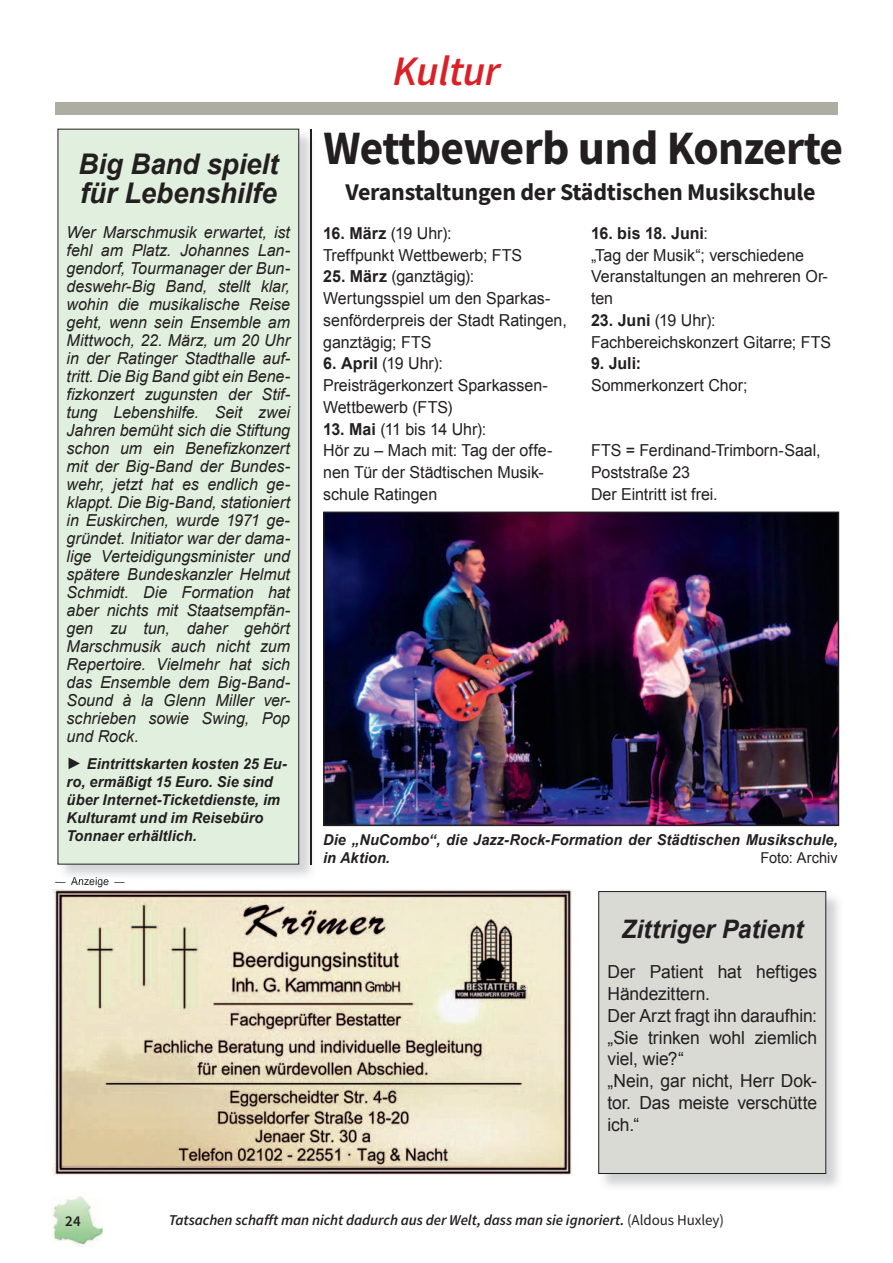
<style>
.page{position:relative;width:893px;height:1263px;background:#fff}
.page>*{position:absolute;margin:0;border:0;box-sizing:border-box;transform-origin:0 0}
.t1{font:700 48px "Source Sans Pro";letter-spacing:-.015em;color:#231f20;scale:.95 1}
.t2{font:italic 600 42px "Source Sans Pro";letter-spacing:-.01em;color:#da2128}
.t3{font:italic 700 28.5px/29.7px "Arial";letter-spacing:-.005em;color:#231f20}
.t4{font:italic 700 25.5px "Arial";color:#231f20}
.t5{font:700 24px "Source Sans Pro";letter-spacing:-.01em;color:#231f20}
.t6{font:18px/21.8px "Arial";letter-spacing:-.005em;color:#231f20}
.t7{font:italic 16.5px/18px "Arial";color:#231f20;text-align:justify}
.t8{font:16.5px/21.8px "Arial";color:#231f20}
.t9{font:700 16.5px "Arial";color:#231f20}
.t10{font:italic 700 15px/18px "Arial";letter-spacing:.005em;color:#231f20}
.t11{font:italic 600 15px "Source Sans Pro";letter-spacing:-.005em;color:#231f20}
.t12{font:15px "Arial";color:#231f20}
.t13{font:600 15px "Source Sans Pro";color:#231f20}
.t14{font:10.5px "Arial";letter-spacing:.015em;color:#231f20}
.s1{font-weight:700}
.s2{font-weight:400;font-style:normal}
</style>
<div class="page">
<img style="left:326px;top:515px;width:510px;height:308px">
<div style="left:323px;top:512px;width:516px;height:314px;border:2px solid #231f20"></div>
<img style="left:603px;top:891px;width:236px;height:296px">
<div style="left:599px;top:891px;width:227px;height:282px;background:#dadad4"></div>
<div style="left:598px;top:891px;width:228px;height:283px;border:1px solid #231f20"></div>
<div style="left:55px;top:102px;width:783px;height:13px;background:#adada1"></div>
<img style="left:52px;top:1196px;width:50px;height:50px">
<img style="left:52px;top:889px;width:520px;height:287px">
<img style="left:58px;top:129px;width:254px;height:747px">
<img style="left:72px;top:877px;width:37px;height:4px">
<img style="left:311px;top:129px;width:1px;height:735px">
<div style="left:58px;top:129px;width:241px;height:735px;background:#e1efde"></div>
<div style="left:58px;top:129px;width:241px;height:735px;border:1px solid #231f20"></div>
<h3 class="t3" style="left:78px;top:149px;width:201px">Big Band spielt für Lebenshilfe</h3>
<p class="t7" style="left:67px;top:224px;width:225px">Wer Marschmusik erwartet, ist fehl am Platz. Johannes Lan&shy;gendorf, Tourmanager der Bun&shy;deswehr-Big Band, stellt klar, wohin die musikalische Reise geht, wenn sein Ensemble am Mittwoch, 22. März, um 20 Uhr in der Ratinger Stadthalle auf&shy;tritt. Die Big Band gibt ein Bene&shy;fizkonzert zugunsten der Stif&shy;tung Lebenshilfe. Seit zwei Jahren bemüht sich die Stiftung schon um ein Benefizkonzert mit der Big-Band der Bundes&shy;wehr, jetzt hat es endlich ge&shy;klappt. Die Big-Band, stationiert in Euskirchen, wurde 1971 ge&shy;gründet. Initiator war der dama&shy;lige Verteidigungsminister und spätere Bundeskanzler Helmut Schmidt. Die Formation hat aber nichts mit Staatsempfän&shy;gen zu tun, daher gehört Marschmusik auch nicht zum Repertoire. Vielmehr hat sich das Ensemble dem Big-Band-Sound à la Glenn Miller ver&shy;schrieben sowie Swing, Pop und Rock.</p>
<p class="t10" style="left:67px;top:755px;width:222px;text-indent:20px">Eintrittskarten kosten 25 Eu&shy;ro, ermäßigt 15 Euro. Sie sind über Internet-Ticketdienste, im<br>Kulturamt und im Reisebüro<br>Tonnaer erhältlich.</p>
<p class="t14" style="left:56px;top:875px;width:70px">— Anzeige —</p>
<h2 class="t2" style="left:393px;top:55px;width:109px">Kultur</h2>
<h1 class="t1" style="left:324px;top:129px;width:548px">Wettbewerb und Konzerte</h1>
<h3 class="t5" style="left:345px;top:183px;width:472px">Veranstaltungen der Städtischen Musikschule</h3>
<p class="t8" style="left:323px;top:222px;width:201px"><span class="s1">16. März</span> (19 Uhr):<br>Treffpunkt Wettbewerb; FTS</p>
<p class="t8" style="left:323px;top:266px;width:245px"><span class="s1">25. März</span> (ganztägig):<br>Wertungsspiel um den Sparkas&shy;senförderpreis der Stadt Ratingen, ganztägig; FTS</p>
<p class="t8" style="left:323px;top:353px;width:226px"><span class="s1">6. April</span> (19 Uhr):<br>Preisträgerkonzert Sparkassen-<br>Wettbewerb (FTS)</p>
<p class="t8" style="left:323px;top:418px;width:231px"><span class="s1">13. Mai</span> (11 bis 14 Uhr):<br>Hör zu – Mach mit: Tag der offe&shy;nen Tür der Städtischen Musik&shy;schule Ratingen</p>
<p class="t8" style="left:591px;top:222px;width:238px"><span class="s1">16. bis 18. Juni</span>:<br>„Tag der Musik“; verschiedene<br>Veranstaltungen an mehreren Or&shy;ten</p>
<p class="t8" style="left:591px;top:309px;width:241px"><span class="s1">23. Juni</span> (19 Uhr):<br>Fachbereichskonzert Gitarre; FTS</p>
<p class="t9" style="left:591px;top:354px;width:52px">9. Juli:</p>
<p class="t8" style="left:591px;top:374px;width:158px">Sommerkonzert Chor;</p>
<p class="t8" style="left:591px;top:440px;width:231px">FTS = Ferdinand-Trimborn-Saal,<br>Poststraße 23<br>Der Eintritt ist frei.</p>
<p class="t10" style="left:323px;top:831px;width:516px">Die „NuCombo“, die Jazz-Rock-Formation der Städtischen Musikschule, in Aktion.</p>
<p class="t12" style="left:761px;top:850px;width:79px">Foto: Archiv</p>
<h3 class="t4" style="left:621px;top:915px;width:183px">Zittriger Patient</h3>
<p class="t6" style="left:607px;top:961px;width:211px">Der Patient hat heftiges<br>Händezittern.<br>Der Arzt fragt ihn daraufhin: „Sie trinken wohl ziemlich viel, wie?“<br>„Nein, gar nicht, Herr Dok&shy;tor. Das meiste verschütte ich.“</p>
<p class="t13" style="left:65px;top:1212px;width:17px">24</p>
<p class="t11" style="left:169px;top:1214px;width:557px">Tatsachen schafft man nicht dadurch aus der Welt, dass man sie ignoriert. <span class="s2">(Aldous Huxley)</span></p>
</div>
